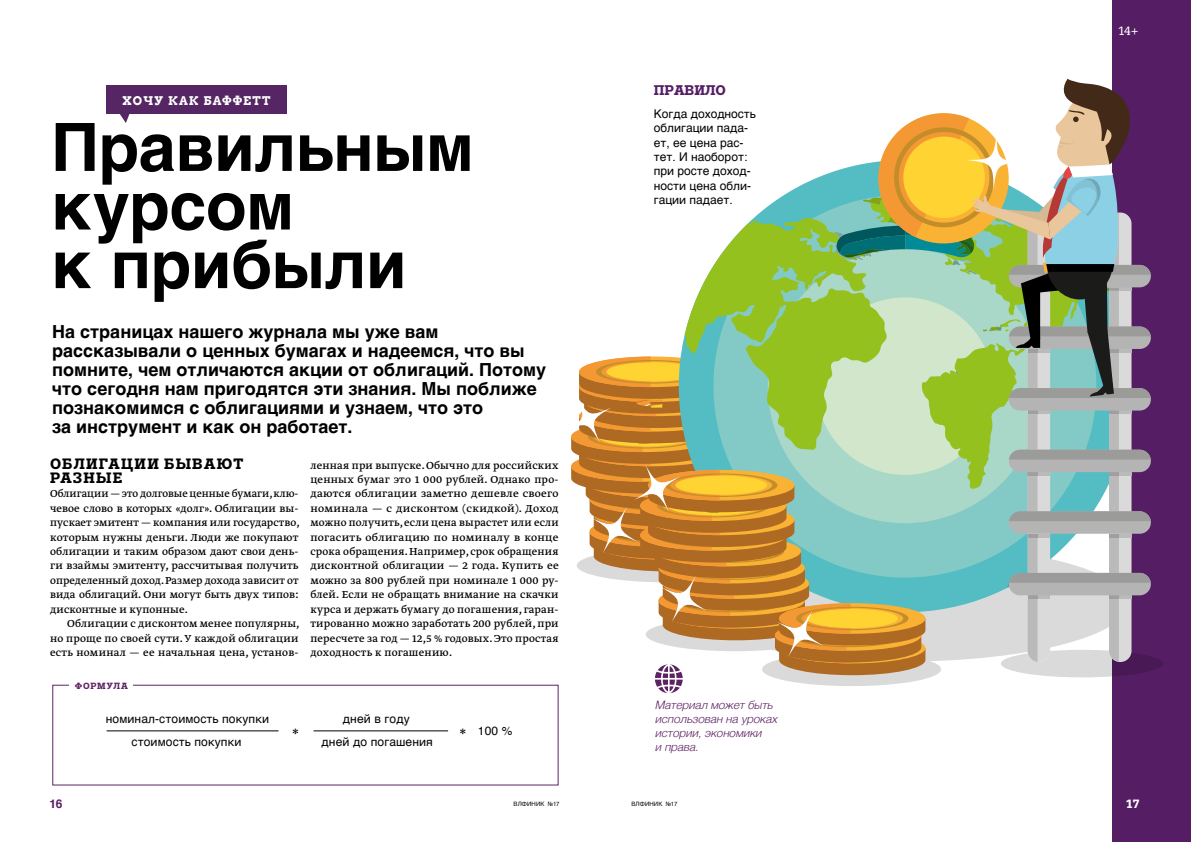
<style>
.page{position:relative;width:1191px;height:842px;background:#fff}
.page>*{position:absolute;margin:0;border:0;box-sizing:border-box;transform-origin:0 0}
.t1{font:700 66.7px/58.6px "Helvetica";letter-spacing:-.01em;color:#000}
.t2{font:700 18px/19px "Helvetica";color:#000}
.t3{font:18px "Greta Text Pro";color:#000}
.t4{font:700 15px/14.4px "Trivia Slab";letter-spacing:.08em;color:#000}
.t5{font:700 14px "Trivia Slab";color:#551e64}
.t6{font:12px/14.4px "Greta Text Pro";letter-spacing:.01em;color:#000;text-align:justify}
.t7{font:12px/14.4px "Helvetica";color:#000}
.t8{font:700 12px "Arvo";letter-spacing:.1em;color:#fff}
.t9{font:12px "Trivia Slab";color:#fff}
.t10{font:700 12px "Helvetica";color:#551e64}
.t11{font:700 12px "Trivia Slab";color:#fff}
.t12{font:italic 300 11.6px/14px "Helvetica";color:#5f2365}
.t13{font:700 9px "Trivia Slab";letter-spacing:.085em;color:#5f2365}
.t14{font:6px "Helvetica";letter-spacing:.015em;color:#000}
</style>
<div class="page">
<div style="left:1112px;top:0;width:79px;height:842px;background:#551e64"></div>
<svg style="left:571px;top:78px;width:592px;height:615px"></svg>
<svg style="left:106px;top:85px;width:180px;height:38px"></svg>
<hr style="left:107px;top:730px;width:171px;height:1px;background:#000">
<hr style="left:313px;top:730px;width:135px;height:1px;background:#000">
<p class="t8" style="left:123px;top:93px;width:149px">ХОЧУ КАК БАФФЕТТ</p>
<h1 class="t1" style="left:51px;top:119px;width:424px">Правильным курсом<br>к прибыли</h1>
<p class="t2" style="left:52px;top:323px;width:495px">На страницах нашего журнала мы уже вам рассказывали о ценных бумагах и надеемся, что вы помните, чем отличаются акции от облигаций. Потому что сегодня нам пригодятся эти знания. Мы поближе познакомимся с облигациями и узнаем, что это<br>за инструмент и как он работает.</p>
<p class="t4" style="left:50px;top:457px;width:195px">ОБЛИГАЦИИ БЫВАЮТ<br>РАЗНЫЕ</p>
<p class="t6" style="left:50px;top:487px;width:251px">Облигации — это долговые ценные бумаги, клю&shy;чевое слово в которых «долг». Облигации вы&shy;пускает эмитент — компания или государство, которым нужны деньги. Люди же покупают облигации и таким образом дают свои день&shy;ги взаймы эмитенту, рассчитывая получить определенный доход. Размер дохода зависит от вида облигаций. Они могут быть двух типов: дисконтные и купонные.</p>
<p class="t6" style="left:50px;top:617px;width:251px;text-indent:17px">Облигации с дисконтом менее популярны, но проще по своей сути. У каждой облигации есть номинал — ее начальная цена, установ-</p>
<p class="t13" style="left:75px;top:681px;width:55px">ФОРМУЛА</p>
<p class="t6" style="left:310px;top:458px;width:250px">ленная при выпуске. Обычно для российских ценных бумаг это 1 000 рублей. Однако про&shy;даются облигации заметно дешевле своего номинала — с дисконтом (скидкой). Доход можно получить, если цена вырастет или если погасить облигацию по номиналу в конце срока обращения. Например, срок обращения дисконтной облигации — 2 года. Купить ее можно за 800 рублей при номинале 1 000 ру&shy;блей. Если не обращать внимание на скачки курса и держать бумагу до погашения, гаран&shy;тированно можно заработать 200 рублей, при пересчете за год — 12,5 % годовых. Это простая доходность к погашению.</p>
<p class="t7" style="left:106px;top:712px;width:165px">номинал-стоимость покупки</p>
<p class="t7" style="left:343px;top:712px;width:68px">дней в году</p>
<h2 class="t3" style="left:292px;top:724px;width:8px">*</h2>
<h2 class="t3" style="left:459px;top:724px;width:8px">*</h2>
<p class="t7" style="left:132px;top:735px;width:111px">стоимость покупки</p>
<p class="t7" style="left:321px;top:735px;width:113px">дней до погашения</p>
<p class="t7" style="left:478px;top:724px;width:36px">100 %</p>
<p class="t5" style="left:654px;top:82px;width:73px">ПРАВИЛО</p>
<p class="t7" style="left:654px;top:107px;width:104px">Когда доходность облигации пада&shy;ет, ее цена рас&shy;тет. И наоборот: при росте доход&shy;ности цена обли&shy;гации падает.</p>
<p class="t12" style="left:655px;top:697px;width:123px">Материал может быть использован на уроках истории, экономики<br>и права.</p>
<p class="t9" style="left:1117px;top:25px;width:23px">14+</p>
<p class="t10" style="left:50px;top:794px;width:14px">16</p>
<p class="t14" style="left:513px;top:799px;width:47px">ВЛФИНИК №17</p>
<p class="t14" style="left:631px;top:799px;width:47px">ВЛФИНИК №17</p>
<p class="t11" style="left:1125px;top:797px;width:16px">17</p>
</div>
